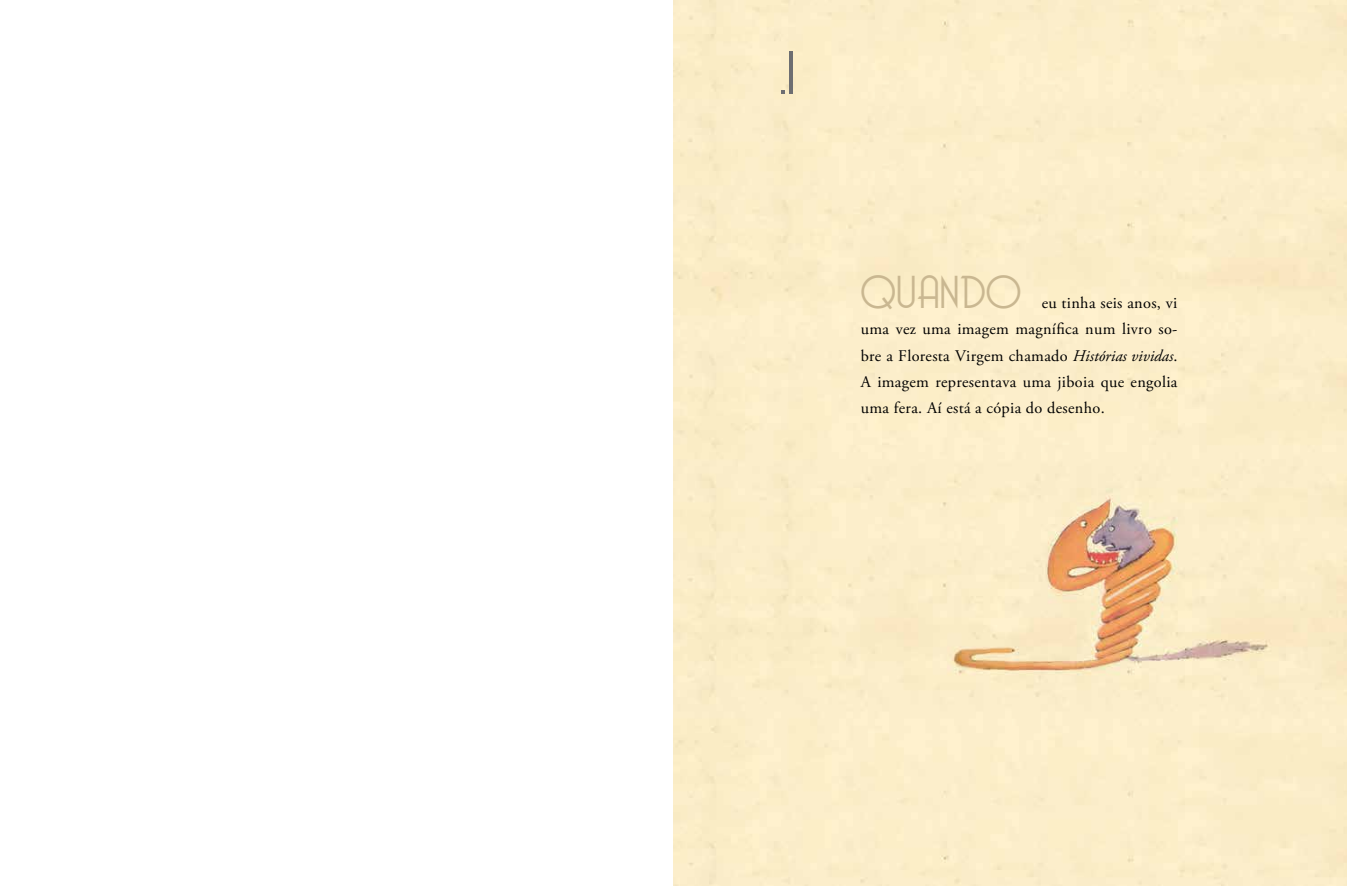
<style>
.page{position:relative;width:1347px;height:886px;background:#fff}
.page>*{position:absolute;margin:0;border:0;box-sizing:border-box;transform-origin:0 0}
.t1{font:300 60px "Bellerose";color:#6d6e71}
.t2{font:300 45px "Bellerose";letter-spacing:.02em;color:#c9b791}
.t3{font:16.25px/26.2px "Adobe Garamond Pro";letter-spacing:.02em;color:#000;text-align:justify}
.s1{font-style:italic}
</style>
<div class="page">
<div style="left:673px;top:0;width:673px;height:886px;background:#fceec9"></div>
<svg style="left:815px;top:827px;width:16px;height:17px"></svg>
<h1 class="t1" style="left:780px;top:39px;width:16px">.I</h1>
<h2 class="t2" style="left:860px;top:266px;width:162px">QUANDO</h2>
<p class="t3" style="left:860px;top:290px;width:318px;text-indent:181px">eu tinha seis anos, vi uma vez uma imagem magnífica num livro so&shy;bre a Floresta Virgem chamado <span class="s1">Histórias vividas</span>.<br>A imagem representava uma jiboia que engolia uma fera. Aí está a cópia do desenho.</p>
</div>
